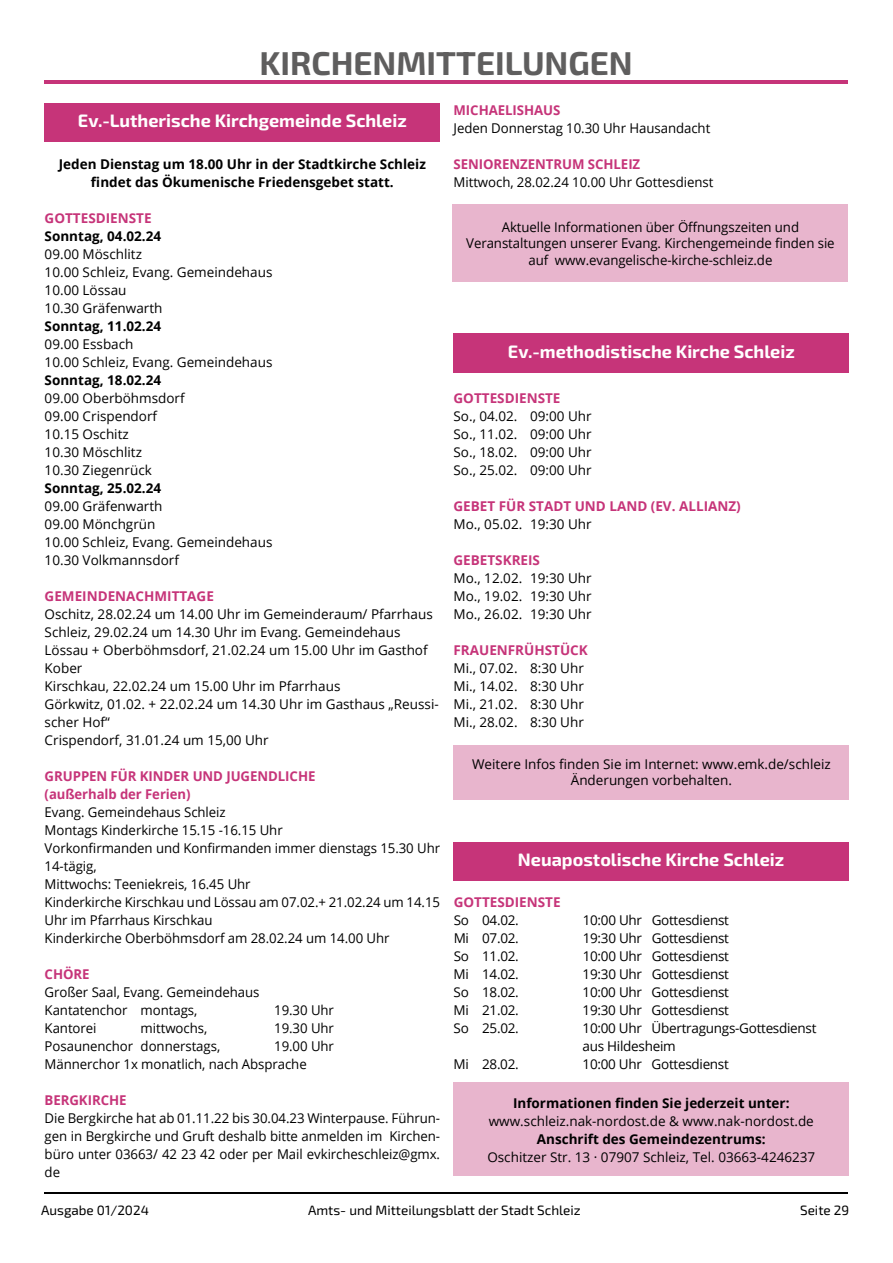
<style>
.page{position:relative;width:893px;height:1263px;background:#fff}
.page>*{position:absolute;margin:0;border:0;box-sizing:border-box;transform-origin:0 0}
.t1{font:700 33px "Exo 2";color:#5f5e5e}
.t2{font:700 18px "Exo 2";color:#fff}
.t3{font:13.5px/18px "Open Sans";letter-spacing:-.005em;color:#000}
.t4{font:700 13.5px/18px "Open Sans";color:#c63479}
.t5{font:700 13.5px/18px "Open Sans";color:#000;text-align:center}
.t6{font:13.5px "Exo 2";color:#000}
</style>
<div class="page">
<hr style="left:45px;top:1192px;width:803px;height:1px;background:#000">
<hr style="left:45px;top:81px;width:803px;height:3px;background:#c63479">
<div style="left:45px;top:103px;width:395px;height:39px;background:#c63479"></div>
<div style="left:453px;top:205px;width:395px;height:77px;background:#e8b5cd"></div>
<div style="left:454px;top:334px;width:395px;height:39px;background:#c63479"></div>
<div style="left:454px;top:745px;width:395px;height:54px;background:#e8b5cd"></div>
<div style="left:454px;top:1082px;width:395px;height:94px;background:#e8b5cd"></div>
<div style="left:453px;top:842px;width:396px;height:39px;background:#c63479"></div>
<h1 class="t1" style="left:260px;top:41px;width:375px">KIRCHENMITTEILUNGEN</h1>
<h2 class="t2" style="left:78px;top:108px;width:330px">Ev.-Lutherische Kirchgemeinde Schleiz</h2>
<p class="t5" style="left:59px;top:154px;width:369px">Jeden Dienstag um 18.00 Uhr in der Stadtkirche Schleiz findet das Ökumenische Friedensgebet statt.</p>
<p class="t4" style="left:45px;top:208px;width:108px">GOTTESDIENSTE</p>
<p class="t5" style="left:45px;top:226px;width:118px">Sonntag, 04.02.24</p>
<p class="t3" style="left:45px;top:244px;width:229px">09.00 Möschlitz<br>10.00 Schleiz, Evang. Gemeindehaus<br>10.00 Lössau<br>10.30 Gräfenwarth</p>
<p class="t5" style="left:45px;top:316px;width:118px">Sonntag, 11.02.24</p>
<p class="t3" style="left:45px;top:334px;width:229px">09.00 Essbach<br>10.00 Schleiz, Evang. Gemeindehaus</p>
<p class="t5" style="left:45px;top:370px;width:118px">Sonntag, 18.02.24</p>
<p class="t3" style="left:45px;top:388px;width:142px">09.00 Oberböhmsdorf<br>09.00 Crispendorf<br>10.15 Oschitz<br>10.30 Möschlitz<br>10.30 Ziegenrück</p>
<p class="t5" style="left:45px;top:478px;width:118px">Sonntag, 25.02.24</p>
<p class="t3" style="left:45px;top:496px;width:229px">09.00 Gräfenwarth<br>09.00 Mönchgrün<br>10.00 Schleiz, Evang. Gemeindehaus<br>10.30 Volkmannsdorf</p>
<p class="t4" style="left:45px;top:586px;width:171px">GEMEINDENACHMITTAGE</p>
<p class="t3" style="left:45px;top:604px;width:396px">Oschitz, 28.02.24 um 14.00 Uhr im Gemeinderaum/ Pfarrhaus Schleiz, 29.02.24 um 14.30 Uhr im Evang. Gemeindehaus Lössau + Oberböhmsdorf, 21.02.24 um 15.00 Uhr im Gasthof Kober<br>Kirschkau, 22.02.24 um 15.00 Uhr im Pfarrhaus<br>Görkwitz, 01.02. + 22.02.24 um 14.30 Uhr im Gasthaus „Reussi&shy;scher Hof“<br>Crispendorf, 31.01.24 um 15,00 Uhr</p>
<p class="t4" style="left:45px;top:766px;width:272px">GRUPPEN FÜR KINDER UND JUGENDLICHE (außerhalb der Ferien)</p>
<p class="t3" style="left:45px;top:802px;width:397px">Evang. Gemeindehaus Schleiz<br>Montags Kinderkirche 15.15 -16.15 Uhr<br>Vorkonfirmanden und Konfirmanden immer dienstags 15.30 Uhr 14-tägig,<br>Mittwochs: Teeniekreis, 16.45 Uhr<br>Kinderkirche Kirschkau und Lössau am 07.02.+ 21.02.24 um 14.15<br>Uhr im Pfarrhaus Kirschkau<br>Kinderkirche Oberböhmsdorf am 28.02.24 um 14.00 Uhr</p>
<p class="t4" style="left:45px;top:964px;width:46px">CHÖRE</p>
<p class="t3" style="left:45px;top:982px;width:216px">Großer Saal, Evang. Gemeindehaus<br>Kantatenchor montags,</p>
<p class="t4" style="left:454px;top:100px;width:108px">MICHAELISHAUS</p>
<p class="t3" style="left:454px;top:118px;width:258px">Jeden Donnerstag 10.30 Uhr Hausandacht</p>
<p class="t4" style="left:454px;top:154px;width:188px">SENIORENZENTRUM SCHLEIZ</p>
<p class="t3" style="left:454px;top:172px;width:261px">Mittwoch, 28.02.24 10.00 Uhr Gottesdienst</p>
<p class="t3" style="left:466px;top:219px;width:370px;line-height:16.2px;text-align:center">Aktuelle Informationen über Öffnungszeiten und<br>Veranstaltungen unserer Evang. Kirchengemeinde finden sie auf www.evangelische-kirche-schleiz.de</p>
<h2 class="t2" style="left:508px;top:339px;width:288px">Ev.-methodistische Kirche Schleiz</h2>
<p class="t4" style="left:453px;top:388px;width:108px">GOTTESDIENSTE</p>
<p class="t3" style="left:453px;top:406px;width:140px;text-align:justify">So., 04.02. 09:00 Uhr So., 11.02. 09:00 Uhr So., 18.02. 09:00 Uhr So., 25.02. 09:00 Uhr</p>
<p class="t4" style="left:453px;top:496px;width:289px">GEBET FÜR STADT UND LAND (EV. ALLIANZ)</p>
<p class="t3" style="left:453px;top:514px;width:140px">Mo., 05.02. 19:30 Uhr</p>
<p class="t4" style="left:453px;top:550px;width:88px">GEBETSKREIS</p>
<p class="t3" style="left:453px;top:568px;width:140px;text-align:justify">Mo., 12.02. 19:30 Uhr Mo., 19.02. 19:30 Uhr Mo., 26.02. 19:30 Uhr</p>
<p class="t4" style="left:453px;top:640px;width:136px">FRAUENFRÜHSTÜCK</p>
<p class="t3" style="left:453px;top:658px;width:132px;text-align:justify">Mi., 07.02. 8:30 Uhr Mi., 14.02. 8:30 Uhr Mi., 21.02. 8:30 Uhr Mi., 28.02. 8:30 Uhr</p>
<p class="t3" style="left:472px;top:756px;width:360px;line-height:16.2px;text-align:center">Weitere Infos finden Sie im Internet: www.emk.de/schleiz<br>Änderungen vorbehalten.</p>
<h2 class="t2" style="left:518px;top:847px;width:268px">Neuapostolische Kirche Schleiz</h2>
<p class="t4" style="left:454px;top:892px;width:108px">GOTTESDIENSTE</p>
<p class="t3" style="left:454px;top:910px;width:67px">So 04.02.</p>
<p class="t3" style="left:583px;top:910px;width:148px">10:00 Uhr Gottesdienst</p>
<p class="t3" style="left:454px;top:928px;width:67px">Mi 07.02.</p>
<p class="t3" style="left:583px;top:928px;width:148px">19:30 Uhr Gottesdienst</p>
<p class="t3" style="left:454px;top:946px;width:67px">So 11.02.</p>
<p class="t3" style="left:583px;top:946px;width:148px">10:00 Uhr Gottesdienst</p>
<p class="t3" style="left:454px;top:964px;width:67px">Mi 14.02.</p>
<p class="t3" style="left:583px;top:964px;width:148px">19:30 Uhr Gottesdienst</p>
<p class="t3" style="left:454px;top:982px;width:67px">So 18.02.</p>
<p class="t3" style="left:583px;top:982px;width:148px">10:00 Uhr Gottesdienst</p>
<p class="t3" style="left:454px;top:1000px;width:67px">Mi 21.02.</p>
<p class="t3" style="left:583px;top:1000px;width:148px">19:30 Uhr Gottesdienst</p>
<p class="t3" style="left:454px;top:1018px;width:67px">So 25.02.</p>
<p class="t3" style="left:583px;top:1018px;width:235px">10:00 Uhr Übertragungs-Gottesdienst aus Hildesheim</p>
<p class="t3" style="left:454px;top:1054px;width:67px">Mi 28.02.</p>
<p class="t3" style="left:583px;top:1054px;width:148px">10:00 Uhr Gottesdienst</p>
<p class="t5" style="left:513px;top:1093px;width:278px">Informationen finden Sie jederzeit unter:</p>
<p class="t3" style="left:489px;top:1111px;width:327px">www.schleiz.nak-nordost.de &amp; www.nak-nordost.de</p>
<p class="t5" style="left:537px;top:1129px;width:230px">Anschrift des Gemeindezentrums:</p>
<p class="t3" style="left:487px;top:1147px;width:329px">Oschitzer Str. 13 · 07907 Schleiz, Tel. 03663-4246237</p>
<p class="t3" style="left:274px;top:1000px;width:61px">19.30 Uhr</p>
<p class="t3" style="left:45px;top:1018px;width:53px">Kantorei</p>
<p class="t3" style="left:141px;top:1018px;width:68px">mittwochs,</p>
<p class="t3" style="left:274px;top:1018px;width:61px">19.30 Uhr</p>
<p class="t3" style="left:45px;top:1036px;width:177px">Posaunenchor donnerstags,</p>
<p class="t3" style="left:45px;top:1036px;width:291px;text-indent:230px">19.00 Uhr<br>Männerchor 1x monatlich, nach Absprache</p>
<p class="t4" style="left:45px;top:1090px;width:83px">BERGKIRCHE</p>
<p class="t3" style="left:45px;top:1108px;width:397px;text-align:justify">Die Bergkirche hat ab 01.11.22 bis 30.04.23 Winterpause. Führun&shy;gen in Bergkirche und Gruft deshalb bitte anmelden im Kirchen&shy;büro unter 03663/ 42 23 42 oder per Mail evkircheschleiz@gmx. de</p>
<p class="t6" style="left:41px;top:1201px;width:109px">Ausgabe 01/2024</p>
<p class="t6" style="left:308px;top:1201px;width:274px">Amts- und Mitteilungsblatt der Stadt Schleiz</p>
<p class="t6" style="left:800px;top:1201px;width:50px">Seite 29</p>
</div>
